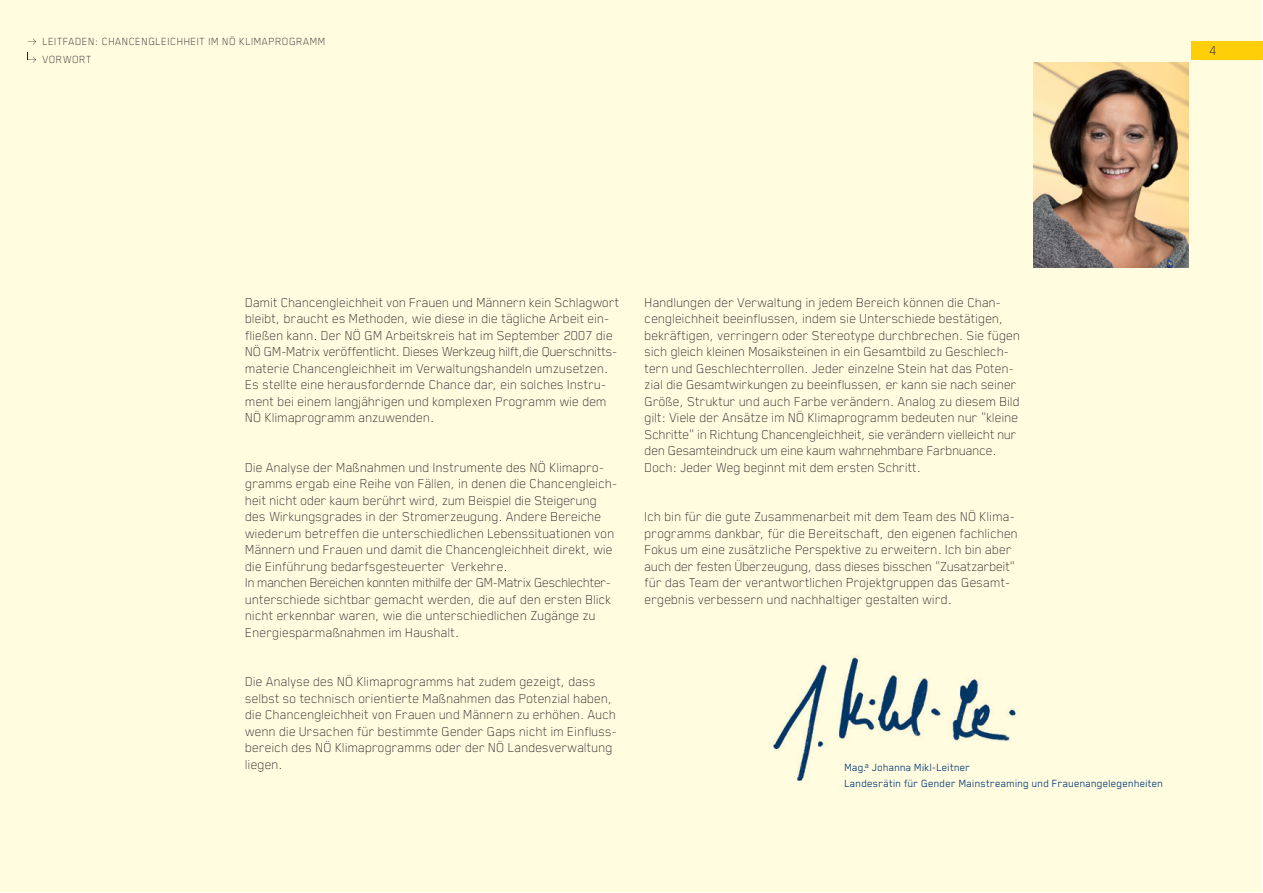
<style>
.page{position:relative;width:1263px;height:893px;background:#fff}
.page>*{position:absolute;margin:0;border:0;box-sizing:border-box;transform-origin:0 0}
.t1{font:100 15px/16.5px "Blender";letter-spacing:-.005em;color:#231f20}
.t2{font:12px/16.5px "Blender";color:#013874}
.t3{font:100 12px/18px "Blender";letter-spacing:.03em;color:#231f20}
</style>
<div class="page">
<div style="left:1px;top:1px;width:1261px;height:891px;background:#fffce0"></div>
<svg style="left:28px;top:39px;width:8px;height:6px"></svg>
<svg style="left:28px;top:56px;width:8px;height:7px"></svg>
<div style="left:1192px;top:41px;width:71px;height:19px;background:#fece08"></div>
<img style="left:773px;top:657px;width:243px;height:124px">
<img style="left:1033px;top:63px;width:156px;height:205px">
<p class="t3" style="left:43px;top:32px;width:285px">Leitfaden: Chancengleichheit im NÖ Klimaprogramm<br>Vorwort</p>
<p class="t1" style="left:1209px;top:41px;width:9px">4</p>
<p class="t1" style="left:246px;top:293px;width:376px">Damit Chancengleichheit von Frauen und Männern kein Schlagwort bleibt, braucht es Methoden, wie diese in die tägliche Arbeit ein&shy;fließen kann. Der N Ö GM Arbeitskreis hat im September 2007 die N Ö GM-Matrix veröffentlicht. Dieses Werkzeug hilft,die Querschnitts&shy;materie Chancengleichheit im Verwaltungshandeln umzusetzen.<br>Es stellte eine herausfordernde Chance dar, ein solches Instru&shy;ment bei einem langjährigen und komplexen Programm wie dem<br>N Ö Klimaprogramm anzuwenden.</p>
<p class="t1" style="left:246px;top:458px;width:374px">Die Analyse der Maßnahmen und Instrumente des N Ö Klimapro&shy;gramms ergab eine Reihe von Fällen, in denen die Chancengleich&shy;heit nicht oder kaum berührt wird, zum Beispiel die Steigerung des Wirkungsgrades in der Stromerzeugung. Andere Bereiche wiederum betreffen die unterschiedlichen Lebenssituationen von Männern und Frauen und damit die Chancengleichheit direkt, wie die Einführung bedarfsgesteuerter Verkehre.<br>In manchen Bereichen konnten mithilfe der GM-Matrix Geschlechter&shy;unterschiede sichtbar gemacht werden, die auf den ersten Blick nicht erkennbar waren, wie die unterschiedlichen Zugänge zu Energiesparmaßnahmen im Haushalt.</p>
<p class="t1" style="left:246px;top:672px;width:373px">Die Analyse des N Ö Klimaprogramms hat zudem gezeigt, dass selbst so technisch orientierte Maßnahmen das Potenzial haben, die Chancengleichheit von Frauen und Männern zu erhöhen. Auch wenn die Ursachen für bestimmte Gender Gaps nicht im Einfluss&shy;bereich des N Ö Klimaprogramms oder der N Ö Landesverwaltung liegen.</p>
<p class="t1" style="left:645px;top:293px;width:377px">Handlungen der Verwaltung in jedem Bereich können die Chan&shy;cengleichheit beeinflussen, indem sie Unterschiede bestätigen, bekräftigen, verringern oder Stereotype durchbrechen. Sie fügen sich gleich kleinen Mosaiksteinen in ein Gesamtbild zu Geschlech&shy;tern und Geschlechterrollen. Jeder einzelne Stein hat das Poten&shy;zial die Gesamtwirkungen zu beeinflussen, er kann sie nach seiner Größe, Struktur und auch Farbe verändern. Analog zu diesem Bild gilt: Viele der Ansätze im NÖ Klimaprogramm bedeuten nur „kleine Schritte“ in Richtung Chancengleichheit, sie verändern vielleicht nur den Gesamteindruck um eine kaum wahrnehmbare Farbnuance.<br>Doch: Jeder Weg beginnt mit dem ersten Schritt.</p>
<p class="t1" style="left:645px;top:507px;width:375px">Ich bin für die gute Zusammenarbeit mit dem Team des NÖ Klima&shy;programms dankbar, für die Bereitschaft, den eigenen fachlichen Fokus um eine zusätzliche Perspektive zu erweitern. Ich bin aber auch der festen Überzeugung, dass dieses bisschen „Zusatzarbeit“ für das Team der verantwortlichen Projektgruppen das Gesamt&shy;ergebnis verbessern und nachhaltiger gestalten wird.</p>
<p class="t2" style="left:845px;top:758px;width:320px">Mag.<sup>a</sup> Johanna Mikl-Leitner<br>Landesrätin für Gender Mainstreaming und Frauenangelegenheiten</p>
</div>
